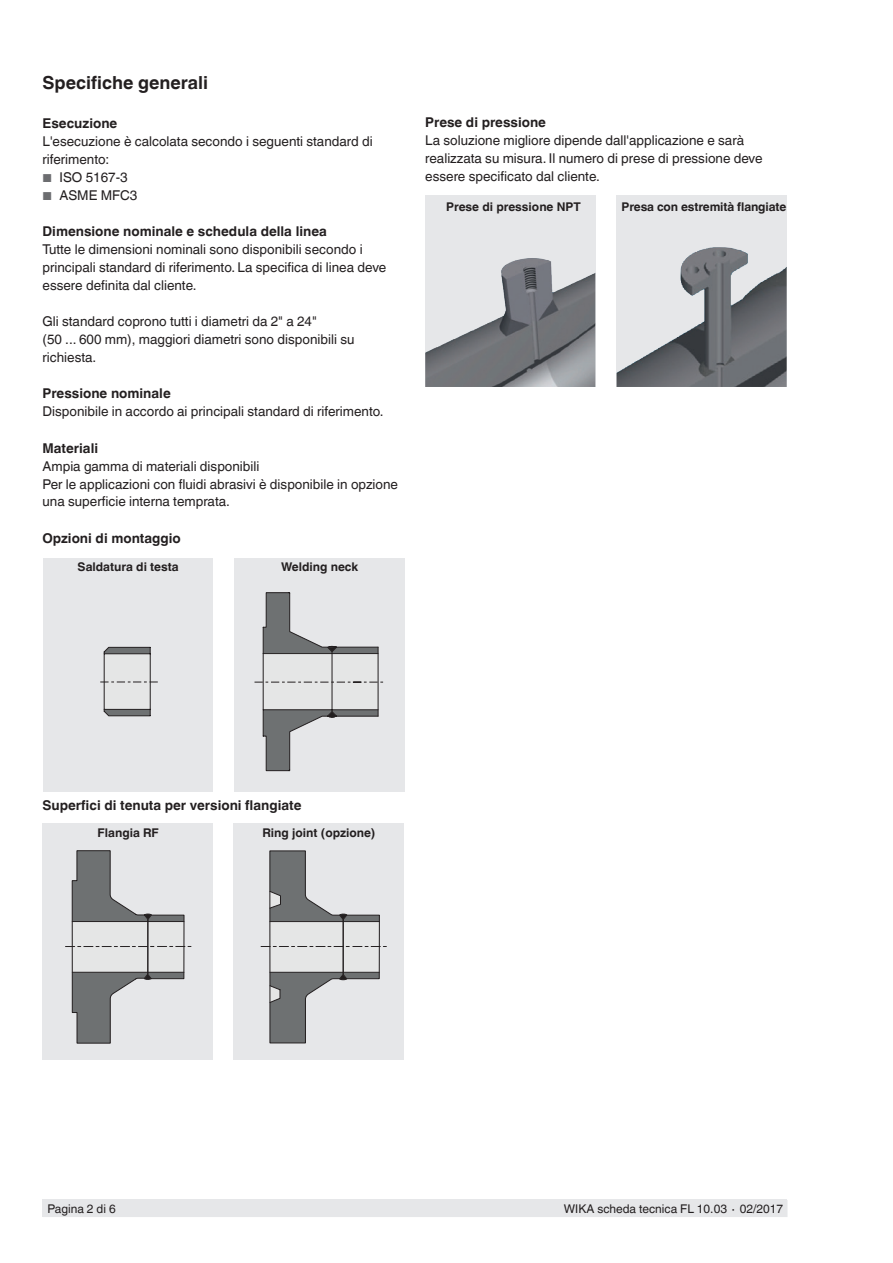
<style>
.page{position:relative;width:893px;height:1263px;background:#fff}
.page>*{position:absolute;margin:0;border:0;box-sizing:border-box;transform-origin:0 0}
.t1{font:700 18px "Helvetica World";color:#231f20}
.t2{font:13.5px/18px "Helvetica World";color:#231f20}
.t3{font:700 13.5px "Helvetica World";color:#231f20}
.t4{font:700 12px "Helvetica World";color:#231f20}
.t5{font:12px "Helvetica World";color:#231f20}
.s1{font-size:11.55px;color:#6c6d70}
</style>
<div class="page">
<div style="left:43px;top:1199px;width:744px;height:18px;background:#e6e7e9"></div>
<div style="left:43px;top:823px;width:170px;height:236px;background:#e6e7e9"></div>
<div style="left:43px;top:558px;width:170px;height:233px;background:#e6e7e9"></div>
<div style="left:234px;top:558px;width:171px;height:233px;background:#e6e7e9"></div>
<div style="left:234px;top:823px;width:170px;height:236px;background:#e6e7e9"></div>
<div style="left:425px;top:196px;width:170px;height:191px;background:#e6e7e9"></div>
<img style="left:425px;top:258px;width:170px;height:129px">
<div style="left:617px;top:196px;width:170px;height:191px;background:#e6e7e9"></div>
<img style="left:617px;top:247px;width:170px;height:140px">
<svg style="left:65px;top:850px;width:126px;height:193px"></svg>
<svg style="left:100px;top:647px;width:58px;height:69px"></svg>
<svg style="left:254px;top:592px;width:129px;height:179px"></svg>
<svg style="left:261px;top:850px;width:125px;height:193px"></svg>
<h1 class="t1" style="left:43px;top:73px;width:167px">Specifiche generali</h1>
<p class="t3" style="left:43px;top:116px;width:76px">Esecuzione</p>
<p class="t2" style="left:43px;top:133px;width:332px">L'esecuzione è calcolata secondo i seguenti standard di riferimento:</p>
<p class="t2" style="left:43px;top:169px;width:87px"><span class="s1">■</span> ISO 5167-3</p>
<p class="t2" style="left:43px;top:187px;width:96px"><span class="s1">■</span> ASME MFC3</p>
<p class="t3" style="left:43px;top:224px;width:286px">Dimensione nominale e schedula della linea</p>
<p class="t2" style="left:43px;top:241px;width:345px">Tutte le dimensioni nominali sono disponibili secondo i principali standard di riferimento. La specifica di linea deve essere definita dal cliente.</p>
<p class="t2" style="left:43px;top:313px;width:313px">Gli standard coprono tutti i diametri da 2" a 24"<br>(50 ... 600 mm), maggiori diametri sono disponibili su richiesta.</p>
<p class="t3" style="left:43px;top:386px;width:130px">Pressione nominale</p>
<p class="t2" style="left:43px;top:403px;width:343px">Disponibile in accordo ai principali standard di riferimento.</p>
<p class="t3" style="left:43px;top:440px;width:57px">Materiali</p>
<p class="t2" style="left:43px;top:457px;width:357px">Ampia gamma di materiali disponibili<br>Per le applicazioni con fluidi abrasivi è disponibile in opzione una superficie interna temprata.</p>
<p class="t3" style="left:43px;top:530px;width:140px">Opzioni di montaggio</p>
<p class="t4" style="left:78px;top:560px;width:103px">Saldatura di testa</p>
<p class="t4" style="left:281px;top:560px;width:79px">Welding neck</p>
<p class="t3" style="left:425px;top:114px;width:122px">Prese di pressione</p>
<p class="t2" style="left:425px;top:131px;width:339px">La soluzione migliore dipende dall'applicazione e sarà realizzata su misura. Il numero di prese di pressione deve essere specificato dal cliente.</p>
<p class="t4" style="left:446px;top:200px;width:136px">Prese di pressione NPT</p>
<p class="t4" style="left:622px;top:200px;width:166px">Presa con estremità flangiate</p>
<p class="t3" style="left:43px;top:798px;width:260px">Superfici di tenuta per versioni flangiate</p>
<p class="t4" style="left:98px;top:826px;width:63px">Flangia RF</p>
<p class="t4" style="left:262px;top:826px;width:115px">Ring joint (opzione)</p>
<p class="t5" style="left:48px;top:1202px;width:70px">Pagina 2 di 6</p>
<p class="t5" style="left:564px;top:1202px;width:221px">WIKA scheda tecnica FL 10.03 ∙ 02/2017</p>
</div>
